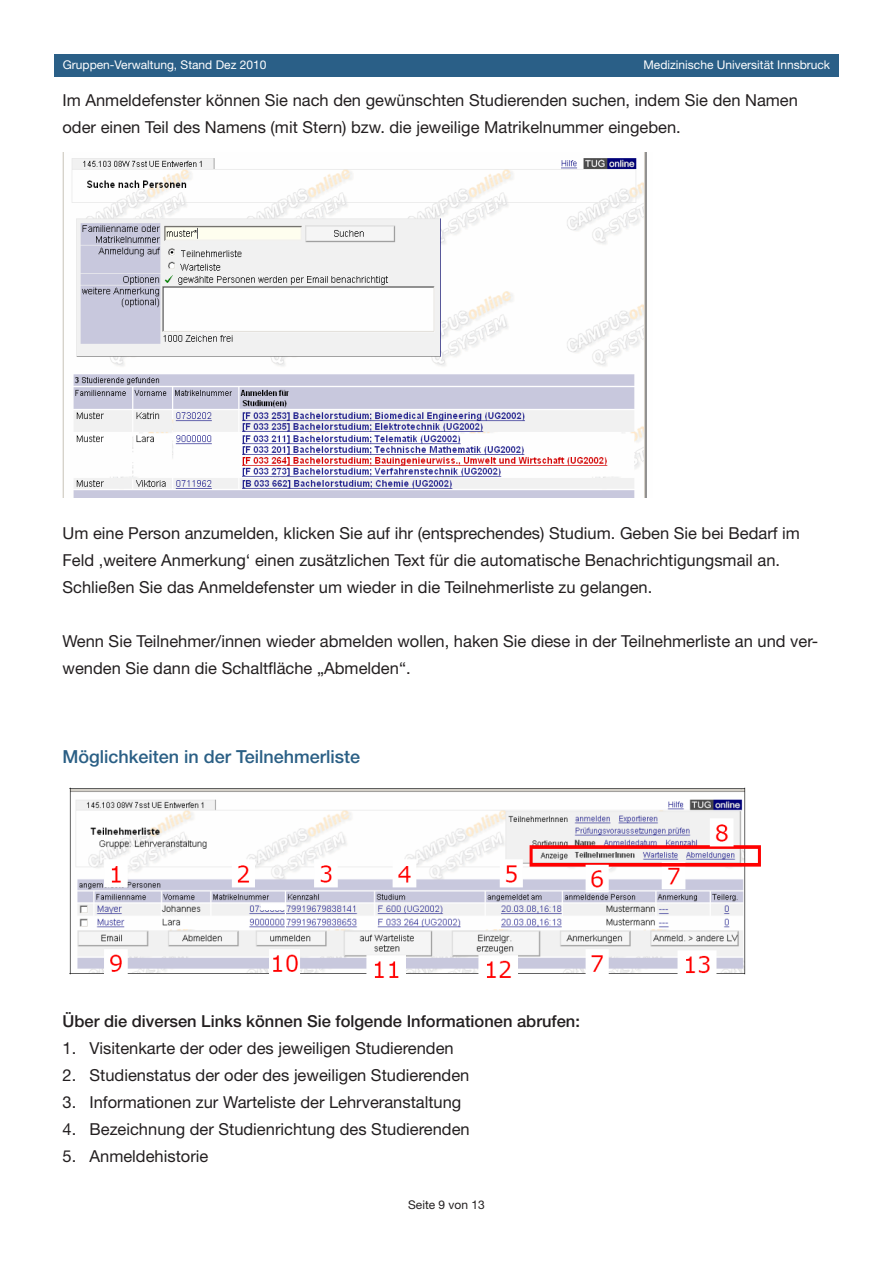
<style>
.page{position:relative;width:893px;height:1263px;background:#fff}
.page>*{position:absolute;margin:0;border:0;box-sizing:border-box;transform-origin:0 0}
.Überschrift{font:500 18px "Helvetica Neue LT Std";color:#2a5f85}
.Text{font:16.5px/27px "Helvetica Neue LT Std";color:#231f20}
.t1{font:500 16.5px "Helvetica Neue LT Std";color:#231f20}
.t2{font:12px "Helvetica Neue LT Std";color:#fff}
.t3{font:12px "Helvetica Neue LT Std";color:#231f20}
</style>
<div class="page">
<div style="left:54px;top:54px;width:785px;height:22px;background:#2a5f87"></div>
<img style="left:63px;top:152px;width:584px;height:345px">
<img style="left:69px;top:787px;width:692px;height:191px">
<p class="t2" style="left:63px;top:58px;width:205px">Gruppen-Verwaltung, Stand Dez 2010</p>
<p class="t2" style="left:643px;top:58px;width:188px">Medizinische Universität Innsbruck</p>
<p class="Text" style="left:63px;top:87px;width:737px">Im Anmeldefenster können Sie nach den gewünschten Studierenden suchen, indem Sie den Namen oder einen Teil des Namens (mit Stern) bzw. die jeweilige Matrikelnummer eingeben.</p>
<p class="Text" style="left:63px;top:519px;width:739px">Um eine Person anzumelden, klicken Sie auf ihr (entsprechendes) Studium. Geben Sie bei Bedarf im<br>Feld ‚weitere Anmerkung‘ einen zusätzlichen Text für die automatische Benachrichtigungsmail an.</p>
<p class="Text" style="left:63px;top:573px;width:591px">Schließen Sie das Anmeldefenster um wieder in die Teilnehmerliste zu gelangen.</p>
<p class="Text" style="left:63px;top:627px;width:757px">Wenn Sie Teilnehmer/innen wieder abmelden wollen, haken Sie diese in der Teilnehmerliste an und ver&shy;wenden Sie dann die Schaltfläche „Abmelden“.</p>
<p class="Überschrift" style="left:63px;top:745px;width:299px">Möglichkeiten in der Teilnehmerliste</p>
<p class="t1" style="left:63px;top:1012px;width:519px">Über die diversen Links können Sie folgende Informationen abrufen:</p>
<p class="Text" style="left:63px;top:1035px;width:393px">1. Visitenkarte der oder des jeweiligen Studierenden</p>
<p class="Text" style="left:63px;top:1062px;width:408px">2. Studienstatus der oder des jeweiligen Studierenden</p>
<p class="Text" style="left:63px;top:1089px;width:400px">3. Informationen zur Warteliste der Lehrveranstaltung</p>
<p class="Text" style="left:63px;top:1116px;width:409px">4. Bezeichnung der Studienrichtung des Studierenden</p>
<p class="Text" style="left:63px;top:1143px;width:147px">5. Anmeldehistorie</p>
<p class="t3" style="left:408px;top:1197px;width:78px">Seite 9 von 13</p>
</div>
